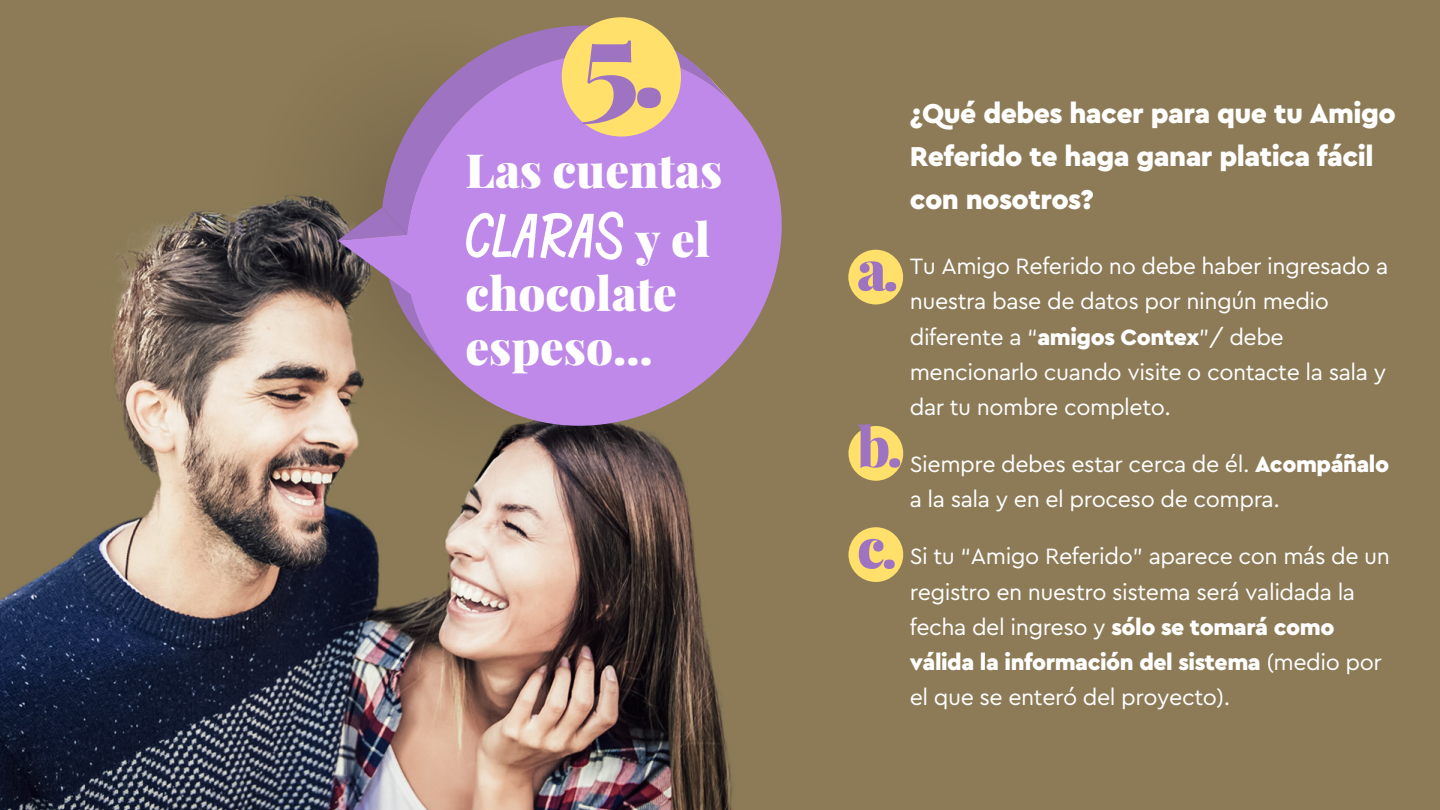
<style>
.page{position:relative;width:1440px;height:810px;background:#fff}
.page>*{position:absolute;margin:0;border:0;box-sizing:border-box;transform-origin:0 0}
.t1{font:900 120px "Playfair Display";color:#9e73c1}
.t2{font:68.25px "Flipped Toast";letter-spacing:-.005em;color:#fff}
.t3{font:900 55.05px/101.2px "Playfair Display";color:#9e73c1}
.t4{font:900 47.03px/53.7px "Playfair Display";color:#fff}
.t5{font:900 28.65px/42.9px "Cera Pro";letter-spacing:-.02em;color:#fff}
.t6{font:23.25px/35.2px "Cera Pro";letter-spacing:-.02em;color:#fff}
.s1{font-family:"Playfair Display";font-weight:900;font-size:47.03px}
.s2{font-weight:900}
</style>
<div class="page">
<img style="left:0;top:0;width:1440px;height:810px">
<svg style="left:251px;top:19px;width:438px;height:454px;background:#917f6b"></svg>
<svg style="left:382px;top:26px;width:350px;height:7px;background:#8e7965"></svg>
<svg style="left:338px;top:33px;width:464px;height:413px;background:#a780af"></svg>
<div style="left:562px;top:17px;width:119px;height:119px;background:#ffe06b;border-radius:50%"></div>
<div style="left:848px;top:250px;width:55px;height:54px;background:#ffe06b;border-radius:50%"></div>
<div style="left:848px;top:426px;width:55px;height:55px;background:#ffe06b;border-radius:50%"></div>
<div style="left:848px;top:527px;width:55px;height:55px;background:#ffe06b;border-radius:50%"></div>
<h1 class="t1" style="left:581px;top:-33px;width:87px">5.</h1>
<h3 class="t4" style="left:466px;top:140px;width:258px">Las cuentas</h3>
<h2 class="t2" style="left:466px;top:198px;width:246px">CLARAS <span class="s1">y el</span></h2>
<h3 class="t4" style="left:466px;top:263px;width:213px">chocolate espeso…</h3>
<p class="t5" style="left:910px;top:91px;width:488px">¿Qué debes hacer para que tu Amigo<br>Referido te haga ganar platica fácil con nosotros?</p>
<h3 class="t3" style="left:857px;top:215px;width:43px">a.</h3>
<h3 class="t3" style="left:857px;top:391px;width:47px">b. c.</h3>
<p class="t6" style="left:910px;top:248px;width:480px">Tu Amigo Referido no debe haber ingresado a nuestra base de datos por ningún medio diferente a “<span class="s2">amigos Contex</span>”/ debe mencionarlo cuando visite o contacte la sala y dar tu nombre completo.</p>
<p class="t6" style="left:910px;top:446px;width:481px">Siempre debes estar cerca de él. <span class="s2">Acompáñalo </span>a la sala y en el proceso de compra.</p>
<p class="t6" style="left:910px;top:538px;width:482px">Si tu “Amigo Referido” aparece con más de un registro en nuestro sistema será validada la fecha del ingreso y <span class="s2">sólo se tomará como válida la información del sistema</span> (medio por el que se enteró del proyecto).</p>
</div>
